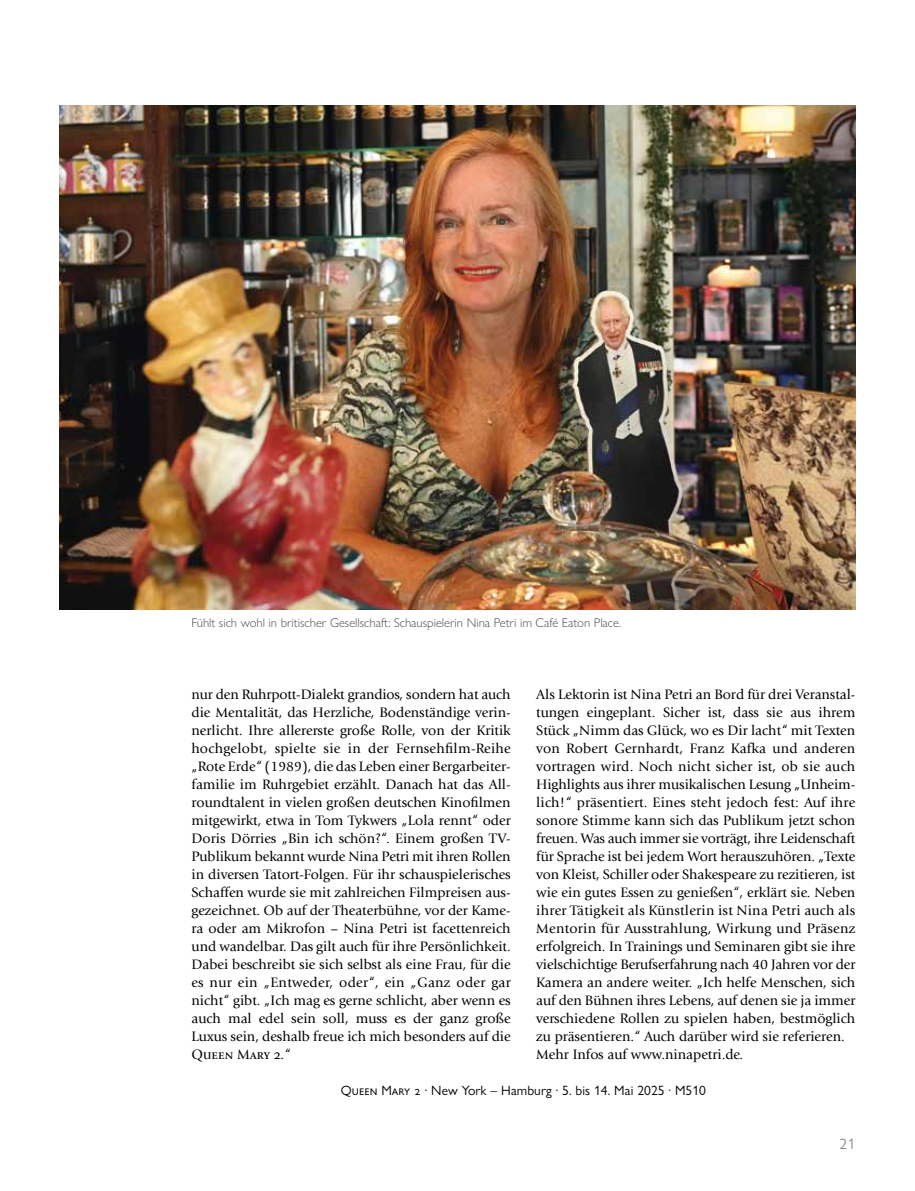
<style>
.page{position:relative;width:915px;height:1191px;background:#fff}
.page>*{position:absolute;margin:0;border:0;box-sizing:border-box;transform-origin:0 0}
.t1{font:300 15px "Gill Sans Nova";color:#646567}
.t2{font:14.25px/18px "Giovanni Std";color:#000;text-align:justify}
.t3{font:13.5px "Gill Sans Nova";letter-spacing:.005em;color:#000}
.t4{font:300 12.75px "Gill Sans Nova";color:#4b4b4d}
</style>
<div class="page">
<img style="left:60px;top:105px;width:795px;height:504px">
<p class="t4" style="left:191px;top:615px;width:431px">Fühlt sich wohl in britischer Gesellschaft: Schauspielerin Nina Petri im Café Eaton Place.</p>
<p class="t2" style="left:191px;top:686px;width:321px">nur den Ruhrpott-Dialekt grandios, sondern hat auch die Mentalität, das Herzliche, Bodenständige verin&shy;nerlicht. Ihre allererste große Rolle, von der Kritik hochgelobt, spielte sie in der Fernsehfilm-Reihe „Rote Erde“ (1989), die das Leben einer Bergarbeiter&shy;familie im Ruhrgebiet erzählt. Danach hat das All&shy;roundtalent in vielen großen deutschen Kinofilmen mitgewirkt, etwa in Tom Tykwers „Lola rennt“ oder Doris Dörries „Bin ich schön?“. Einem großen TV-Publikum bekannt wurde Nina Petri mit ihren Rollen in diversen Tatort-Folgen. Für ihr schauspielerisches Schaffen wurde sie mit zahlreichen Filmpreisen aus&shy;gezeichnet. Ob auf der Theaterbühne, vor der Kame&shy;ra oder am Mikrofon – Nina Petri ist facettenreich und wandelbar. Das gilt auch für ihre Persönlichkeit.<br>Dabei beschreibt sie sich selbst als eine Frau, für die es nur ein „Entweder, oder“, ein „Ganz oder gar nicht“ gibt. „Ich mag es gerne schlicht, aber wenn es auch mal edel sein soll, muss es der ganz große Luxus sein, deshalb freue ich mich besonders auf die Queen Mary 2.“</p>
<p class="t2" style="left:536px;top:685px;width:321px;text-align:left">Als Lektorin ist Nina Petri an Bord für drei Veranstal&shy;tungen eingeplant. Sicher ist, dass sie aus ihrem Stück „Nimm das Glück, wo es Dir lacht“ mit Texten von Robert Gernhardt, Franz Kafka und anderen vortragen wird. Noch nicht sicher ist, ob sie auch Highlights aus ihrer musikalischen Lesung „Unheim&shy;lich!“ präsentiert. Eines steht jedoch fest: Auf ihre sonore Stimme kann sich das Publikum jetzt schon freuen. Was auch immer sie vorträgt, ihre Leidenschaft für Sprache ist bei jedem Wort herauszuhören. „Texte von Kleist, Schiller oder Shakespeare zu rezitieren, ist wie ein gutes Essen zu genießen“, erklärt sie. Neben ihrer Tätigkeit als Künstlerin ist Nina Petri auch als Mentorin für Ausstrahlung, Wirkung und Präsenz erfolgreich. In Trainings und Seminaren gibt sie ihre vielschichtige Berufserfahrung nach 40 Jahren vor der Kamera an andere weiter. „Ich helfe Menschen, sich auf den Bühnen ihres Lebens, auf denen sie ja immer verschiedene Rollen zu spielen haben, bestmöglich zu präsentieren.“ Auch darüber wird sie referieren.<br>Mehr Infos auf www.ninapetri.de.</p>
<p class="t3" style="left:341px;top:1082px;width:366px">Queen Mary 2 · New York – Hamburg · 5. bis 14. Mai 2025 · M510</p>
<p class="t1" style="left:839px;top:1135px;width:17px">21</p>
</div>
